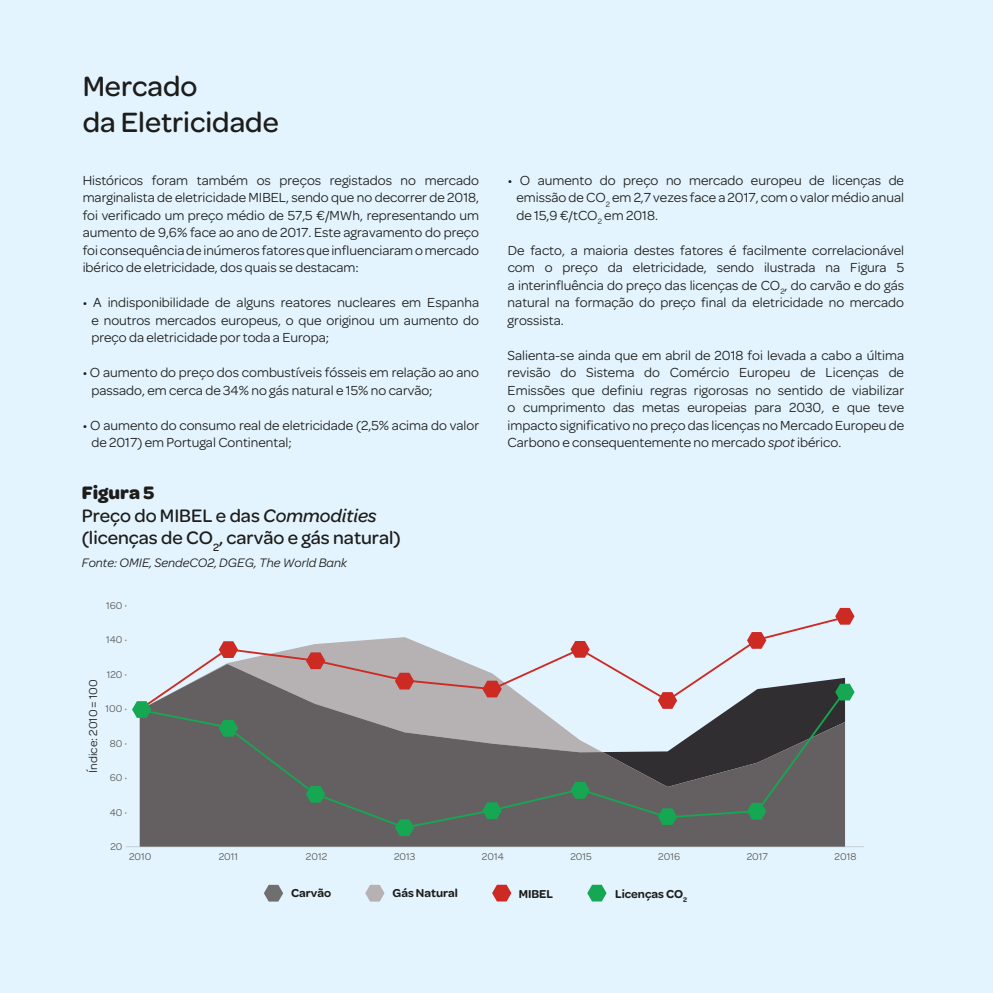
<style>
.page{position:relative;width:993px;height:993px;background:#fff}
.page>*{position:absolute;margin:0;border:0;box-sizing:border-box;transform-origin:0 0}
.t1{font:500 29.75px/35.7px "Omnes";color:#1d1d1b}
.t2{font:500 19.25px/22.8px "Omnes";color:#1d1d1b}
.t3{font:14px/17.5px "Omnes";color:#1d1d1b;text-align:justify}
.t4{font:italic 13.12px "Omnes";color:#1d1d1b}
.t5{font:600 12.25px "Omnes";color:#1d1d1b}
.t6{font:12.25px "Omnes";color:#1d1d1b}
.t7{font:10.5px "Omnes";color:#575756}
.s1{font-weight:700}
.s2{font-style:italic}
</style>
<div class="page">
<div style="left:0;top:0;width:992px;height:992px;background:#e4f4fe"></div>
<svg style="left:264px;top:884px;width:19px;height:17px"></svg>
<svg style="left:365px;top:884px;width:19px;height:17px"></svg>
<svg style="left:126px;top:846px;width:737px;height:1px"></svg>
<div style="left:140px;top:828px;width:704px;height:18px;background:#646062"></div>
<svg style="left:166px;top:619px;width:679px;height:71px"></svg>
<svg style="left:139px;top:690px;width:706px;height:138px;background:#747374"></svg>
<svg style="left:132px;top:701px;width:19px;height:16px"></svg>
<svg style="left:219px;top:719px;width:19px;height:17px"></svg>
<svg style="left:306px;top:785px;width:19px;height:17px"></svg>
<svg style="left:395px;top:819px;width:19px;height:16px"></svg>
<svg style="left:482px;top:802px;width:19px;height:16px"></svg>
<svg style="left:587px;top:884px;width:19px;height:17px"></svg>
<svg style="left:570px;top:781px;width:19px;height:17px"></svg>
<svg style="left:657px;top:808px;width:20px;height:16px"></svg>
<svg style="left:746px;top:802px;width:20px;height:17px"></svg>
<svg style="left:219px;top:641px;width:19px;height:16px"></svg>
<svg style="left:306px;top:652px;width:19px;height:17px"></svg>
<svg style="left:395px;top:672px;width:19px;height:17px"></svg>
<svg style="left:482px;top:680px;width:19px;height:17px"></svg>
<svg style="left:492px;top:884px;width:19px;height:17px"></svg>
<svg style="left:570px;top:640px;width:19px;height:17px"></svg>
<svg style="left:602px;top:677px;width:252px;height:109px"></svg>
<svg style="left:746px;top:631px;width:20px;height:17px"></svg>
<svg style="left:835px;top:607px;width:19px;height:17px"></svg>
<h1 class="t1" style="left:83px;top:69px;width:197px">Mercado<br>da Eletricidade</h1>
<p class="t3" style="left:83px;top:171px;width:398px">Históricos foram também os preços registados no mercado marginalista de eletricidade MIBEL, sendo que no decorrer de 2018, foi verificado um preço médio de 57,5 €/MWh, representando um aumento de 9,6% face ao ano de 2017. Este agravamento do preço foi consequência de inúmeros fatores que influenciaram o mercado ibérico de eletricidade, dos quais se destacam:</p>
<p class="t3" style="left:91px;top:294px;width:389px;text-indent:-9px">• A indisponibilidade de alguns reatores nucleares em Espanha e noutros mercados europeus, o que originou um aumento do preço da eletricidade por toda a Europa;</p>
<p class="t3" style="left:91px;top:364px;width:389px;text-indent:-9px">• O aumento do preço dos combustíveis fósseis em relação ao ano passado, em cerca de 34% no gás natural e 15% no carvão;</p>
<p class="t3" style="left:91px;top:416px;width:389px;text-indent:-9px">• O aumento do consumo real de eletricidade (2,5% acima do valor de 2017) em Portugal Continental;</p>
<h2 class="t2" style="left:82px;top:481px;width:320px"><span class="s1">Figura 5<br></span>Preço do MIBEL e das <span class="s2">Commodities </span>(licenças de CO<sub>2</sub>, carvão e gás natural)</h2>
<p class="t4" style="left:82px;top:555px;width:266px">Fonte: OMIE, SendeCO2, DGEG, The World Bank</p>
<p class="t6" style="left:86px;top:772px;width:95px;rotate:-90deg">Índice: 2010 = 100</p>
<p class="t7" style="left:106px;top:599px;width:18px">160</p>
<p class="t7" style="left:106px;top:633px;width:18px">140</p>
<p class="t7" style="left:107px;top:668px;width:17px">120</p>
<p class="t7" style="left:106px;top:702px;width:18px">100</p>
<p class="t7" style="left:110px;top:737px;width:14px">80</p>
<p class="t7" style="left:110px;top:771px;width:14px">60</p>
<p class="t7" style="left:110px;top:806px;width:14px">40</p>
<p class="t7" style="left:110px;top:840px;width:14px">20</p>
<p class="t3" style="left:516px;top:171px;width:389px;text-indent:-9px">• O aumento do preço no mercado europeu de licenças de emissão de CO<sub>2</sub> em 2,7 vezes face a 2017, com o valor médio anual de 15,9 €/tCO<sub>2</sub> em 2018.</p>
<p class="t3" style="left:507px;top:241px;width:398px">De facto, a maioria destes fatores é facilmente correlacionável com o preço da eletricidade, sendo ilustrada na Figura 5 a interinfluência do preço das licenças de CO<sub>2</sub>, do carvão e do gás natural na formação do preço final da eletricidade no mercado grossista.</p>
<p class="t3" style="left:507px;top:346px;width:398px">Salienta-se ainda que em abril de 2018 foi levada a cabo a última revisão do Sistema do Comércio Europeu de Licenças de Emissões que definiu regras rigorosas no sentido de viabilizar o cumprimento das metas europeias para 2030, e que teve impacto significativo no preço das licenças no Mercado Europeu de Carbono e consequentemente no mercado <span class="s2">spot</span> ibérico.</p>
<p class="t7" style="left:129px;top:850px;width:24px">2010</p>
<p class="t7" style="left:219px;top:850px;width:21px">2011</p>
<p class="t7" style="left:306px;top:850px;width:23px">2012</p>
<p class="t7" style="left:394px;top:850px;width:23px">2013</p>
<p class="t7" style="left:482px;top:850px;width:23px">2014</p>
<p class="t7" style="left:570px;top:850px;width:23px">2015</p>
<p class="t7" style="left:658px;top:850px;width:23px">2016</p>
<p class="t7" style="left:746px;top:850px;width:23px">2017</p>
<p class="t7" style="left:834px;top:850px;width:23px">2018</p>
<p class="t5" style="left:291px;top:886px;width:42px">Carvão</p>
<p class="t5" style="left:392px;top:886px;width:67px">Gás Natural</p>
<p class="t5" style="left:518px;top:886px;width:36px">MIBEL</p>
<p class="t5" style="left:615px;top:886px;width:73px">Licenças CO<sub>2</sub></p>
</div>
